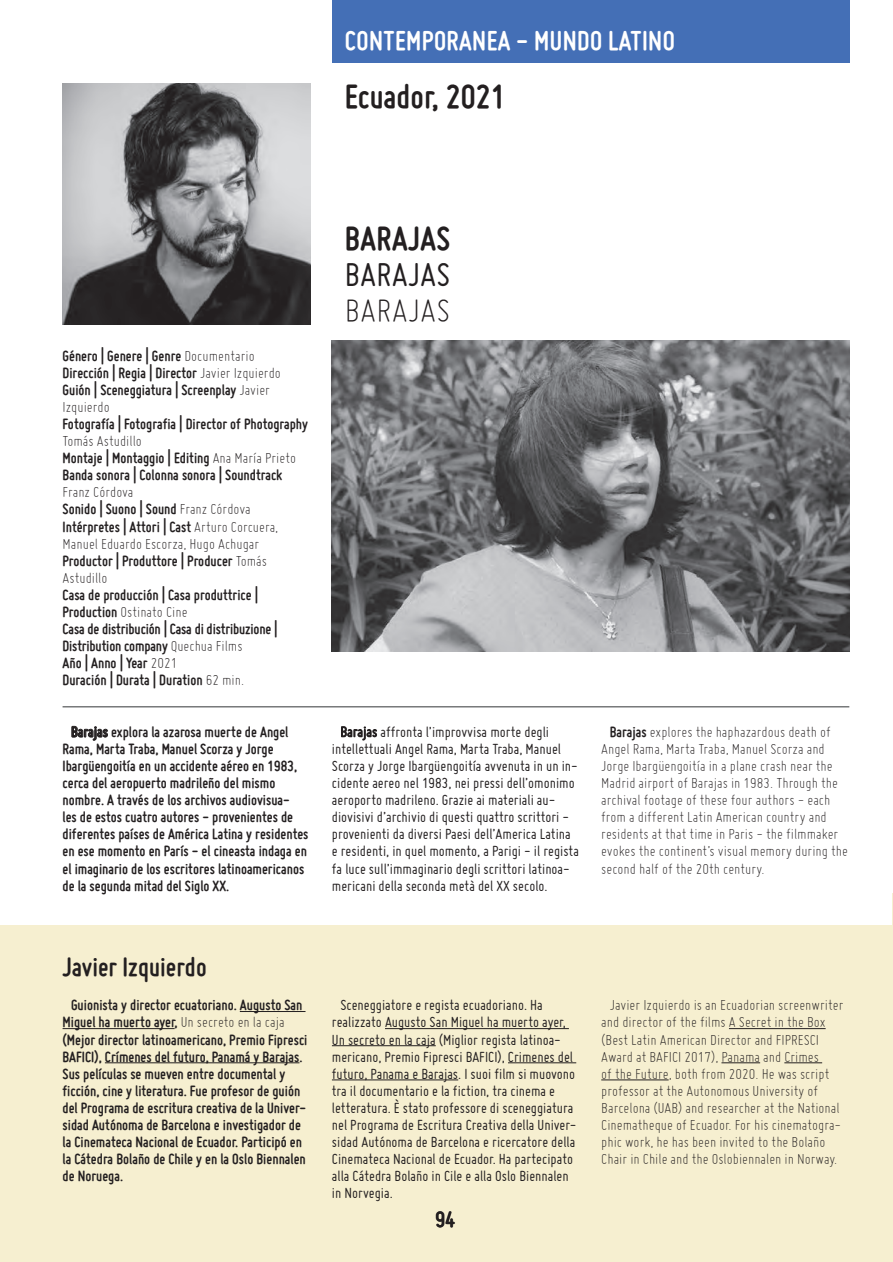
<style>
.page{position:relative;width:893px;height:1262px;background:#fff}
.page>*{position:absolute;margin:0;border:0;box-sizing:border-box;transform-origin:0 0}
.t1{font:700 36px "Miso";color:#231f20}
.t2{font:36px "Miso";letter-spacing:.015em;color:#231f20}
.t3{font:300 36px "Miso";letter-spacing:.015em;color:#231f20}
.t4{font:700 29.25px "Miso";letter-spacing:.015em;color:#fff}
.t5{font:700 28.5px "Miso";color:#231f20}
.t6{font:700 24px "Miso";color:#231f20}
.t7{font:700 15.9px/17.1px "Miso";color:#231f20}
.t8{font:300 15.9px/17.1px "Miso";color:#231f20}
.t9{font:15.9px/17.1px "Miso";color:#231f20}
.s1{font-weight:300}
.s2{font-weight:700}
</style>
<div class="page">
<div style="left:0;top:925px;width:892px;height:337px;background:#f6efd0"></div>
<img style="left:332px;top:341px;width:517px;height:310px">
<hr style="left:63px;top:707px;width:786px;height:1px;background:#333638">
<hr style="left:240px;top:1011px;width:65px;height:1px;background:#231f20">
<hr style="left:63px;top:1028px;width:112px;height:1px;background:#231f20">
<hr style="left:105px;top:1062px;width:194px;height:1px;background:#231f20">
<hr style="left:385px;top:1028px;width:184px;height:1px;background:#231f20">
<hr style="left:332px;top:1045px;width:104px;height:1px;background:#231f20">
<hr style="left:508px;top:1062px;width:68px;height:1px;background:#231f20">
<hr style="left:332px;top:1080px;width:126px;height:1px;background:#231f20">
<hr style="left:729px;top:1028px;width:96px;height:1px;background:#231f20">
<hr style="left:721px;top:1062px;width:39px;height:1px;background:#231f20">
<hr style="left:784px;top:1062px;width:38px;height:1px;background:#231f20">
<hr style="left:601px;top:1080px;width:68px;height:1px;background:#231f20">
<img style="left:63px;top:84px;width:248px;height:240px">
<div style="left:332px;top:0;width:517px;height:63px;background:#446fb6"></div>
<hr style="left:892px;top:893px;width:1px;height:369px;background:#f6efd0">
<h2 class="t4" style="left:345px;top:24px;width:331px">CONTEMPORANEA - MUNDO LATINO</h2>
<h2 class="t4" style="left:345px;top:24px;width:97px">MALVINAS</h2>
<h1 class="t1" style="left:345px;top:76px;width:162px">Ecuador, 2021</h1>
<p class="t7" style="left:63px;top:347px;width:220px">Género | Genere | Genre <span class="s1">Documentario </span>Dirección | Regia | Director <span class="s1">Javier Izquierdo </span>Guión | Sceneggiatura | Screenplay <span class="s1">Javier Izquierdo</span></p>
<p class="t7" style="left:63px;top:415px;width:247px">Fotografía | Fotografia | Director of Photography</p>
<p class="t7" style="left:63px;top:432px;width:235px"><span class="s1">Tomás Astudillo<br></span>Montaje | Montaggio | Editing <span class="s1">Ana María Prieto<br></span>Banda sonora | Colonna sonora | Soundtrack</p>
<p class="t8" style="left:63px;top:483px;width:217px">Franz Córdova<br><span class="s2">Sonido | Suono | Sound</span> Franz Córdova<br><span class="s2">Intérpretes | Attori | Cast</span> Arturo Corcuera,<br>Manuel Eduardo Escorza, Hugo Achugar<br><span class="s2">Productor | Produttore | Producer</span> Tomás<br>Astudillo</p>
<p class="t7" style="left:63px;top:586px;width:216px">Casa de producción | Casa produttrice | Production <span class="s1">Ostinato Cine<br></span>Casa de distribución | Casa di distribuzione | Distribution company <span class="s1">Quechua Films<br></span>Año | Anno | Year <span class="s1">2021<br></span>Duración | Durata | Duration <span class="s1">62 min.</span></p>
<h1 class="t1" style="left:345px;top:218px;width:107px">BARAJAS</h1>
<h1 class="t2" style="left:345px;top:255px;width:107px">BARAJAS</h1>
<h1 class="t3" style="left:345px;top:290px;width:107px">BARAJAS</h1>
<p class="t7" style="left:63px;top:723px;width:247px;text-indent:9px">Barajas explora la azarosa muerte de Angel Rama, Marta Traba, Manuel Scorza y Jorge Ibargüengoitía en un accidente aéreo en 1983, cerca del aeropuerto madrileño del mismo nombre. A través de los archivos audiovisua-<br>les de estos cuatro autores - provenientes de diferentes países de América Latina y residentes en ese momento en París - el cineasta indaga en el imaginario de los escritores latinoamericanos de la segunda mitad del Siglo XX.</p>
<p class="t9" style="left:332px;top:723px;width:249px;text-indent:9px">Barajas affronta l’improvvisa morte degli intellettuali Angel Rama, Marta Traba, Manuel Scorza y Jorge Ibargüengoitía avvenuta in un in&shy;cidente aereo nel 1983, nei pressi dell’omonimo aeroporto madrileno. Grazie ai materiali au&shy;diovisivi d’archivio di questi quattro scrittori - provenienti da diversi Paesi dell’America Latina e residenti, in quel momento, a Parigi - il regista fa luce sull’immaginario degli scrittori latinoa&shy;mericani della seconda metà del XX secolo.</p>
<p class="t8" style="left:601px;top:723px;width:248px;text-indent:8px"><span class="s2">Barajas</span> explores the haphazardous death of Angel Rama, Marta Traba, Manuel Scorza and Jorge Ibargüengoitía in a plane crash near the Madrid airport of Barajas in 1983. Through the archival footage of these four authors - each from a different Latin American country and residents at that time in Paris - the filmmaker evokes the continent’s visual memory during the second half of the 20th century.</p>
<h3 class="t5" style="left:63px;top:951px;width:146px">Javier Izquierdo</h3>
<p class="t7" style="left:63px;top:997px;width:246px;text-indent:9px">Guionista y director ecuatoriano. Augusto San Miguel ha muerto ayer, <span class="s1">Un secreto en la caja </span>(Mejor director latinoamericano, Premio Fipresci BAFICI), Crímenes del futuro, Panamá y Barajas.<br>Sus películas se mueven entre documental y ficción, cine y literatura. Fue profesor de guión del Programa de escritura creativa de la Univer&shy;sidad Autónoma de Barcelona e investigador de la Cinemateca Nacional de Ecuador. Participó en la Cátedra Bolaño de Chile y en la Oslo Biennalen de Noruega.</p>
<p class="t9" style="left:332px;top:997px;width:246px;text-indent:9px">Sceneggiatore e regista ecuadoriano. Ha realizzato Augusto San Miguel ha muerto ayer, Un secreto en la caja (Miglior regista latinoa&shy;mericano, Premio Fipresci BAFICI), Crimenes del futuro, Panama e Barajas. I suoi film si muovono tra il documentario e la fiction, tra cinema e letteratura. È stato professore di sceneggiatura nel Programa de Escritura Creativa della Univer&shy;sidad Autónoma de Barcelona e ricercatore della Cinemateca Nacional de Ecuador. Ha partecipato alla Cátedra Bolaño in Cile e alla Oslo Biennalen in Norvegia.</p>
<p class="t8" style="left:601px;top:997px;width:244px;text-indent:9px">Javier Izquierdo is an Ecuadorian screenwriter and director of the films A Secret in the Box (Best Latin American Director and FIPRESCI Award at BAFICI 2017), Panama and Crimes<br>of the Future, both from 2020. He was script professor at the Autonomous University of Barcelona (UAB) and researcher at the National Cinematheque of Ecuador. For his cinematogra&shy;phic work, he has been invited to the Bolaño Chair in Chile and the Oslobiennalen in Norway.</p>
<h3 class="t6" style="left:435px;top:1206px;width:21px">94</h3>
</div>
